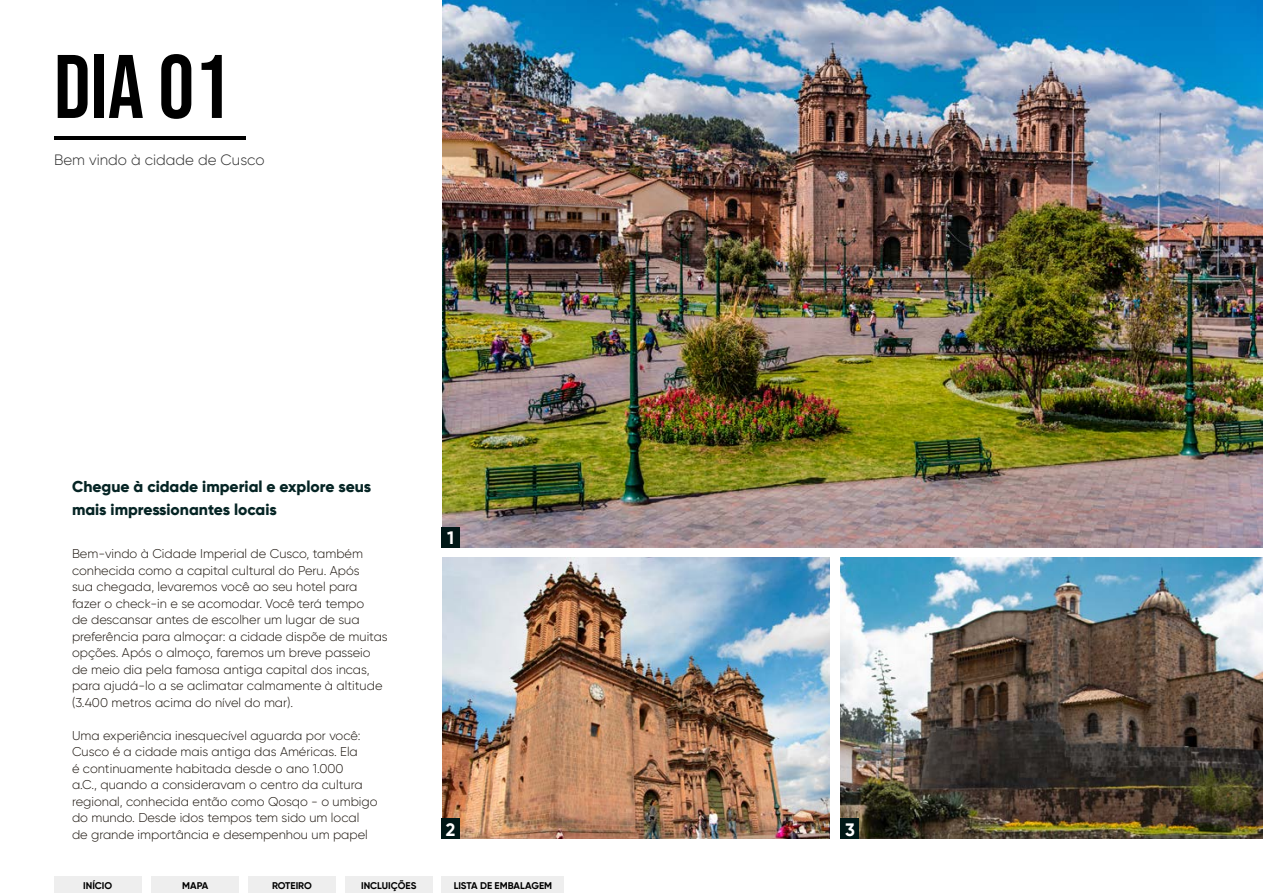
<style>
.page{position:relative;width:1263px;height:893px;background:#fff}
.page>*{position:absolute;margin:0;border:0;box-sizing:border-box;transform-origin:0 0}
.t1{font:90px "Bebas Neue";color:#000}
.t2{font:700 18px "Gilroy";color:#fff}
.t3{font:800 15.75px/22.5px "Gilroy";color:#052424}
.t4{font:300 15px "Gilroy";color:#2f2f2f}
.t5{font:300 12.75px/16.5px "Gilroy";color:#1d160f}
.t6{font:700 9.75px "Gilroy";color:#000}
</style>
<div class="page">
<hr style="left:54px;top:136px;width:192px;height:4px;background:#000">
<img style="left:841px;top:557px;width:422px;height:282px">
<img style="left:442px;top:0;width:821px;height:548px">
<img style="left:442px;top:557px;width:388px;height:282px">
<div style="left:442px;top:527px;width:18px;height:21px;background:#001716"></div>
<div style="left:442px;top:819px;width:18px;height:20px;background:#001716"></div>
<div style="left:841px;top:819px;width:18px;height:20px;background:#001716"></div>
<div style="left:54px;top:877px;width:88px;height:16px;background:#eee"></div>
<div style="left:151px;top:877px;width:88px;height:16px;background:#eee"></div>
<div style="left:248px;top:877px;width:88px;height:16px;background:#eee"></div>
<div style="left:345px;top:877px;width:87px;height:16px;background:#eee"></div>
<div style="left:442px;top:877px;width:122px;height:16px;background:#eee"></div>
<h1 class="t1" style="left:54px;top:36px;width:178px">Dia 01</h1>
<p class="t4" style="left:54px;top:151px;width:212px">Bem vindo à cidade de Cusco</p>
<p class="t3" style="left:72px;top:476px;width:301px">Chegue à cidade imperial e explore seus mais impressionantes locais</p>
<p class="t5" style="left:72px;top:546px;width:317px">Bem-vindo à Cidade Imperial de Cusco, também conhecida como a capital cultural do Peru. Após<br>sua chegada, levaremos você ao seu hotel para fazer o check-in e se acomodar. Você terá tempo<br>de descansar antes de escolher um lugar de sua preferência para almoçar: a cidade dispõe de muitas opções. Após o almoço, faremos um breve passeio de meio dia pela famosa antiga capital dos incas, para ajudá-lo a se aclimatar calmamente à altitude (3.400 metros acima do nível do mar).</p>
<p class="t5" style="left:72px;top:727px;width:307px">Uma experiência inesquecível aguarda por você:<br>Cusco é a cidade mais antiga das Américas. Ela<br>é continuamente habitada desde o ano 1.000<br>a.C., quando a consideravam o centro da cultura regional, conhecida então como Qosqo - o umbigo do mundo. Desde idos tempos tem sido um local de grande importância e desempenhou um papel</p>
<h2 class="t2" style="left:447px;top:527px;width:8px">1</h2>
<h2 class="t2" style="left:446px;top:818px;width:11px">2</h2>
<h2 class="t2" style="left:845px;top:818px;width:11px">3</h2>
<p class="t6" style="left:83px;top:879px;width:31px">INÍCIO</p>
<p class="t6" style="left:182px;top:879px;width:28px">MAPA</p>
<p class="t6" style="left:272px;top:879px;width:41px">ROTEIRO</p>
<p class="t6" style="left:361px;top:879px;width:57px">INCLUIÇÕES</p>
<p class="t6" style="left:454px;top:879px;width:100px">LISTA DE EMBALAGEM</p>
</div>
